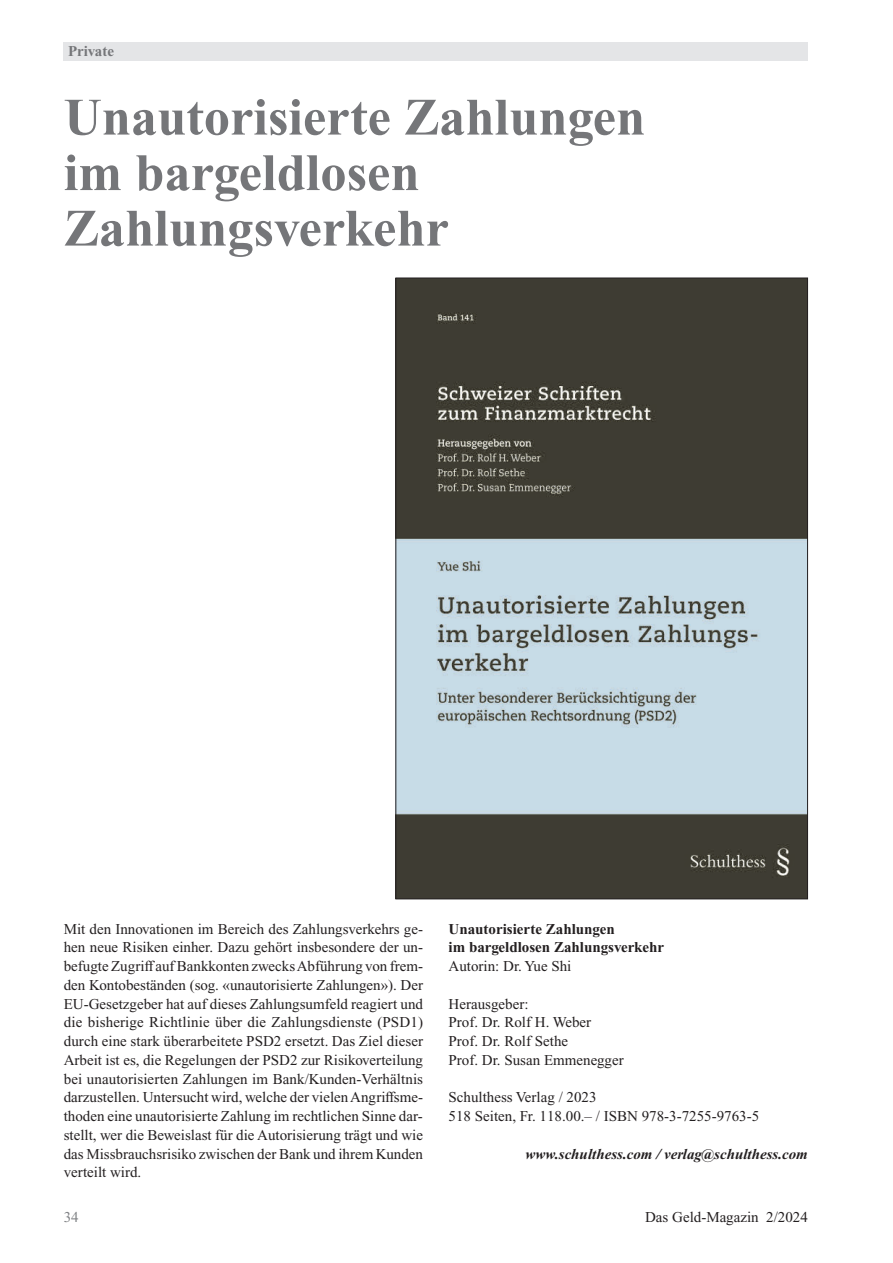
<style>
.page{position:relative;width:893px;height:1263px;background:#fff}
.page>*{position:absolute;margin:0;border:0;box-sizing:border-box;transform-origin:0 0}
.t1{font:700 52.5px/55.5px "Times New Roman PS Std";color:#757679}
.t2{font:15px/18.8px "Times New Roman PS Std";color:#231f20}
.t3{font:700 15px/18.8px "Times New Roman PS Std";color:#231f20}
.t4{font:italic 700 15px "Times New Roman PS Std";color:#231f20}
.t5{font:700 15px "Times New Roman PS Std";color:#757679}
.t6{font:15px "Times New Roman PS Std";color:#808285}
</style>
<div class="page">
<div style="left:64px;top:43px;width:744px;height:18px;background:#e4e5e7"></div>
<img style="left:397px;top:280px;width:409px;height:617px">
<p class="t5" style="left:68px;top:46px;width:48px">Private</p>
<h1 class="t1" style="left:64px;top:95px;width:583px">Unautorisierte Zahlungen im bargeldlosen<br>Zahlungsverkehr</h1>
<p class="t2" style="left:64px;top:921px;width:361px;text-align:justify">Mit den Innovationen im Bereich des Zahlungsverkehrs ge&shy;hen neue Risiken einher. Dazu gehört insbesondere der un&shy;befugte Zugriff auf Bankkonten zwecks Abführung von frem&shy;den Kontobeständen (sog. «unautorisierte Zahlungen»). Der EU-Gesetzgeber hat auf dieses Zahlungsumfeld reagiert und die bisherige Richtlinie über die Zahlungsdienste (PSD1) durch eine stark überarbeitete PSD2 ersetzt. Das Ziel dieser Arbeit ist es, die Regelungen der PSD2 zur Risikoverteilung bei unautorisierten Zahlungen im Bank/Kunden-Verhältnis darzustellen. Untersucht wird, welche der vielen Angriffsme&shy;thoden eine unautorisierte Zahlung im rechtlichen Sinne dar&shy;stellt, wer die Beweislast für die Autorisierung trägt und wie das Missbrauchsrisiko zwischen der Bank und ihrem Kunden verteilt wird.</p>
<p class="t3" style="left:449px;top:921px;width:217px">Unautorisierte Zahlungen<br>im bargeldlosen Zahlungsverkehr</p>
<p class="t2" style="left:449px;top:958px;width:124px">Autorin: Dr. Yue Shi</p>
<p class="t2" style="left:449px;top:996px;width:177px">Herausgeber:<br>Prof. Dr. Rolf H. Weber<br>Prof. Dr. Rolf Sethe<br>Prof. Dr. Susan Emmenegger</p>
<p class="t2" style="left:449px;top:1089px;width:312px">Schulthess Verlag / 2023<br>518 Seiten, Fr. 118.00.– / ISBN 978-3-7255-9763-5</p>
<p class="t4" style="left:525px;top:1148px;width:284px">www.schulthess.com / verlag@schulthess.com</p>
<p class="t6" style="left:64px;top:1212px;width:16px">34</p>
<p class="t2" style="left:645px;top:1209px;width:164px">Das Geld-Magazin 2/2024</p>
</div>
